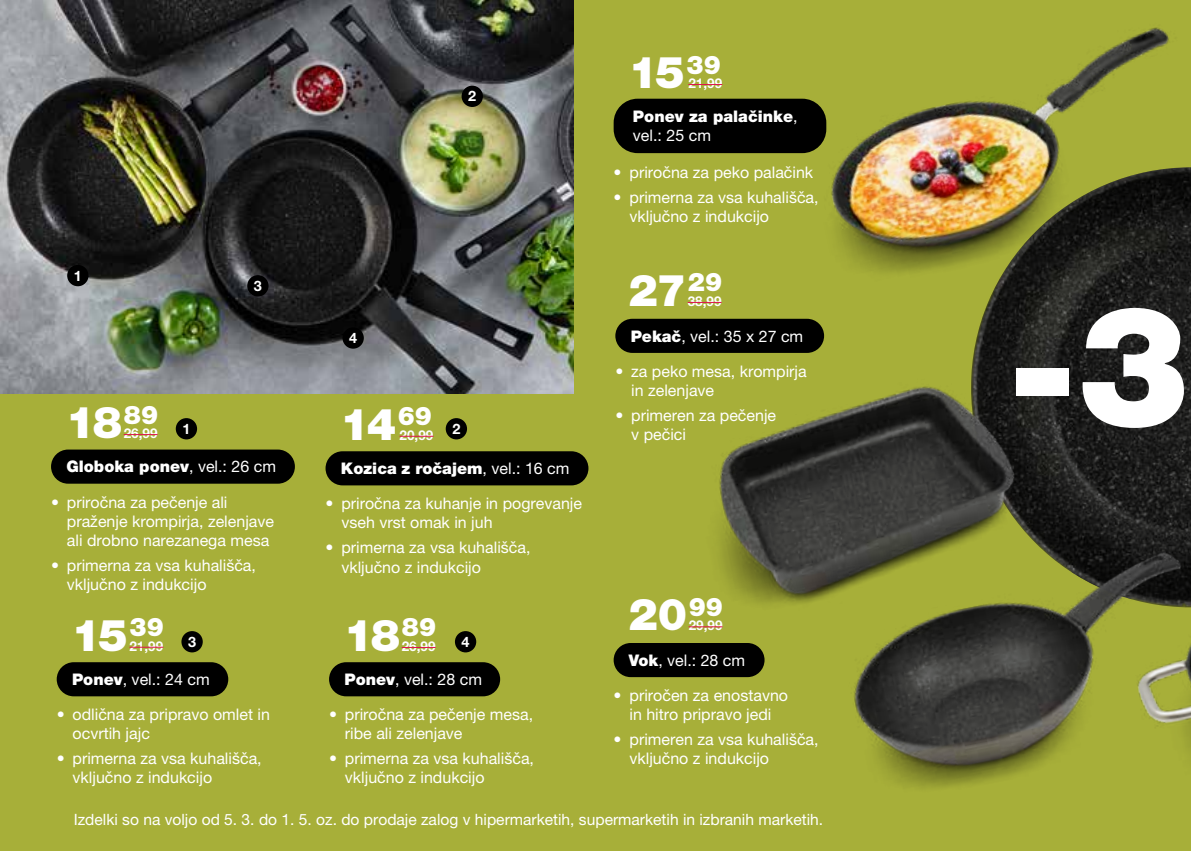
<style>
.page{position:relative;width:1191px;height:851px;background:#fff}
.page>*{position:absolute;margin:0;border:0;box-sizing:border-box;transform-origin:0 0}
.t1{font:900 168.4px "Helvetica Neue LT Pro";color:#fff}
.t2{font:900 44px "Helvetica Neue LT Pro";letter-spacing:-.05em;color:#fff}
.t3{font:16px/19.2px "Helvetica Neue LT Pro";color:#fff}
.t4{font:900 16px/19.2px "Helvetica Neue LT Pro";color:#fff}
.t5{font:15.6px "Helvetica Neue LT Pro";color:#fff}
.t6{font:700 14.4px "Helvetica Neue LT Pro";color:#fff}
.t7{font:700 13.6px "Helvetica Neue LT Pro";color:#fff}
.s1{font-weight:400}
.s2{font-weight:900}
</style>
<div class="page">
<div style="left:0;top:0;width:1191px;height:850px;background:#a7af39"></div>
<div style="left:57px;top:662px;width:171px;height:34px;background:#000;border-radius:17px"></div>
<hr style="left:129px;top:646px;width:34px;height:1px;background:#df134c">
<div style="left:613px;top:643px;width:151px;height:34px;background:#000;border-radius:17px"></div>
<div style="left:329px;top:662px;width:171px;height:34px;background:#000;border-radius:17px"></div>
<hr style="left:402px;top:647px;width:34px;height:1px;background:#df134c">
<div style="left:51px;top:449px;width:244px;height:34px;background:#000;border-radius:17px"></div>
<hr style="left:124px;top:434px;width:34px;height:1px;background:#df134c">
<div style="left:325px;top:451px;width:263px;height:34px;background:#000;border-radius:17px"></div>
<hr style="left:399px;top:436px;width:34px;height:1px;background:#df134c">
<div style="left:613px;top:99px;width:213px;height:54px;background:#000;border-radius:24px"></div>
<hr style="left:688px;top:84px;width:34px;height:1px;background:#df134c">
<div style="left:615px;top:319px;width:209px;height:34px;background:#000;border-radius:17px"></div>
<hr style="left:687px;top:302px;width:34px;height:1px;background:#df134c">
<div style="left:176px;top:418px;width:21px;height:21px;background:#000;border-radius:50%"></div>
<div style="left:446px;top:418px;width:21px;height:21px;background:#000;border-radius:50%"></div>
<div style="left:181px;top:631px;width:22px;height:21px;background:#000;border-radius:50%"></div>
<div style="left:455px;top:631px;width:21px;height:21px;background:#000;border-radius:50%"></div>
<svg style="left:975px;top:310px;width:216px;height:200px;background:#20201e"></svg>
<img style="left:854px;top:510px;width:337px;height:278px">
<img style="left:655px;top:346px;width:415px;height:309px">
<img style="left:1099px;top:574px;width:92px;height:214px">
<img style="left:774px;top:27px;width:417px;height:283px">
<img style="left:0;top:0;width:574px;height:393px">
<div style="left:67px;top:265px;width:21px;height:21px;background:#000;border-radius:50%"></div>
<div style="left:461px;top:86px;width:22px;height:21px;background:#000;border-radius:50%"></div>
<div style="left:247px;top:275px;width:21px;height:21px;background:#000;border-radius:50%"></div>
<div style="left:342px;top:327px;width:22px;height:21px;background:#000;border-radius:50%"></div>
<p class="t6" style="left:468px;top:87px;width:10px">2</p>
<p class="t6" style="left:74px;top:267px;width:10px">1</p>
<h2 class="t2" style="left:66px;top:396px;width:94px">18<sup>89</sup></h2>
<p class="t7" style="left:124px;top:425px;width:35px">26,99</p>
<p class="t6" style="left:254px;top:277px;width:10px">3</p>
<p class="t6" style="left:349px;top:329px;width:10px">4</p>
<h2 class="t2" style="left:340px;top:398px;width:93px">14<sup>69</sup></h2>
<p class="t6" style="left:182px;top:420px;width:10px">1</p>
<p class="t6" style="left:452px;top:420px;width:10px">2</p>
<p class="t7" style="left:399px;top:426px;width:35px">20,99</p>
<p class="t4" style="left:66px;top:457px;width:211px">Globoka ponev<span class="s1">, vel.: 26 cm</span></p>
<p class="t3" style="left:67px;top:492px;width:209px;text-indent:-16px">• priročna za pečenje ali praženje krompirja, zelenjave ali drobno narezanega mesa</p>
<p class="t3" style="left:67px;top:555px;width:191px;text-indent:-16px">• primerna za vsa kuhališča, vključno z indukcijo</p>
<p class="t4" style="left:341px;top:458px;width:230px">Kozica z ročajem<span class="s1">, vel.: 16 cm</span></p>
<p class="t3" style="left:341px;top:493px;width:242px;text-indent:-16px">• priročna za kuhanje in pogrevanje vseh vrst omak in juh</p>
<p class="t3" style="left:341px;top:537px;width:191px;text-indent:-16px">• primerna za vsa kuhališča, vključno z indukcijo</p>
<h2 class="t2" style="left:71px;top:608px;width:94px">15<sup>39</sup></h2>
<p class="t7" style="left:129px;top:637px;width:35px">21,99</p>
<h2 class="t2" style="left:344px;top:609px;width:94px">18<sup>89</sup></h2>
<p class="t6" style="left:188px;top:632px;width:10px">3</p>
<p class="t6" style="left:461px;top:632px;width:10px">4</p>
<p class="t7" style="left:402px;top:637px;width:35px">26,99</p>
<p class="t3" style="left:72px;top:669px;width:139px"><span class="s2">Ponev</span>, vel.: 24 cm</p>
<p class="t3" style="left:73px;top:704px;width:199px;text-indent:-16px">• odlična za pripravo omlet in ocvrtih jajc</p>
<p class="t3" style="left:73px;top:748px;width:191px;text-indent:-16px">• primerna za vsa kuhališča, vključno z indukcijo</p>
<p class="t3" style="left:344px;top:669px;width:139px"><span class="s2">Ponev</span>, vel.: 28 cm</p>
<p class="t3" style="left:345px;top:704px;width:190px;text-indent:-16px">• priročna za pečenje mesa, ribe ali zelenjave</p>
<p class="t3" style="left:345px;top:748px;width:191px;text-indent:-16px">• primerna za vsa kuhališča, vključno z indukcijo</p>
<h2 class="t2" style="left:628px;top:46px;width:94px">15<sup>39</sup></h2>
<p class="t7" style="left:688px;top:75px;width:35px">21,99</p>
<p class="t4" style="left:633px;top:107px;width:166px">Ponev za palačinke<span class="s1">, vel.: 25 cm</span></p>
<p class="t3" style="left:613px;top:162px;width:201px">• priročna za peko palačink</p>
<p class="t3" style="left:629px;top:187px;width:191px;text-indent:-16px">• primerna za vsa kuhališča, vključno z indukcijo</p>
<h2 class="t2" style="left:628px;top:264px;width:95px">27<sup>29</sup></h2>
<p class="t7" style="left:687px;top:292px;width:35px">38,99</p>
<p class="t3" style="left:630px;top:326px;width:174px"><span class="s2">Pekač</span>, vel.: 35 x 27 cm</p>
<p class="t3" style="left:631px;top:361px;width:177px;text-indent:-16px">• za peko mesa, krompirja in zelenjave</p>
<p class="t3" style="left:631px;top:405px;width:146px;text-indent:-16px">• primeren za pečenje v pečici</p>
<h2 class="t2" style="left:628px;top:588px;width:96px">20<sup>99</sup></h2>
<p class="t7" style="left:688px;top:617px;width:35px">29,99</p>
<p class="t3" style="left:629px;top:650px;width:118px"><span class="s2">Vok</span>, vel.: 28 cm</p>
<p class="t3" style="left:613px;top:685px;width:176px;text-align:center">• priročen za enostavno in hitro pripravo jedi</p>
<p class="t3" style="left:629px;top:729px;width:191px;text-indent:-16px">• primeren za vsa kuhališča, vključno z indukcijo</p>
<p class="t5" style="left:74px;top:809px;width:751px">Izdelki so na voljo od 5. 3. do 1. 5. oz. do prodaje zalog v hipermarketih, supermarketih in izbranih marketih.</p>
<h1 class="t1" style="left:1008px;top:266px;width:183px">-3</h1>
</div>
